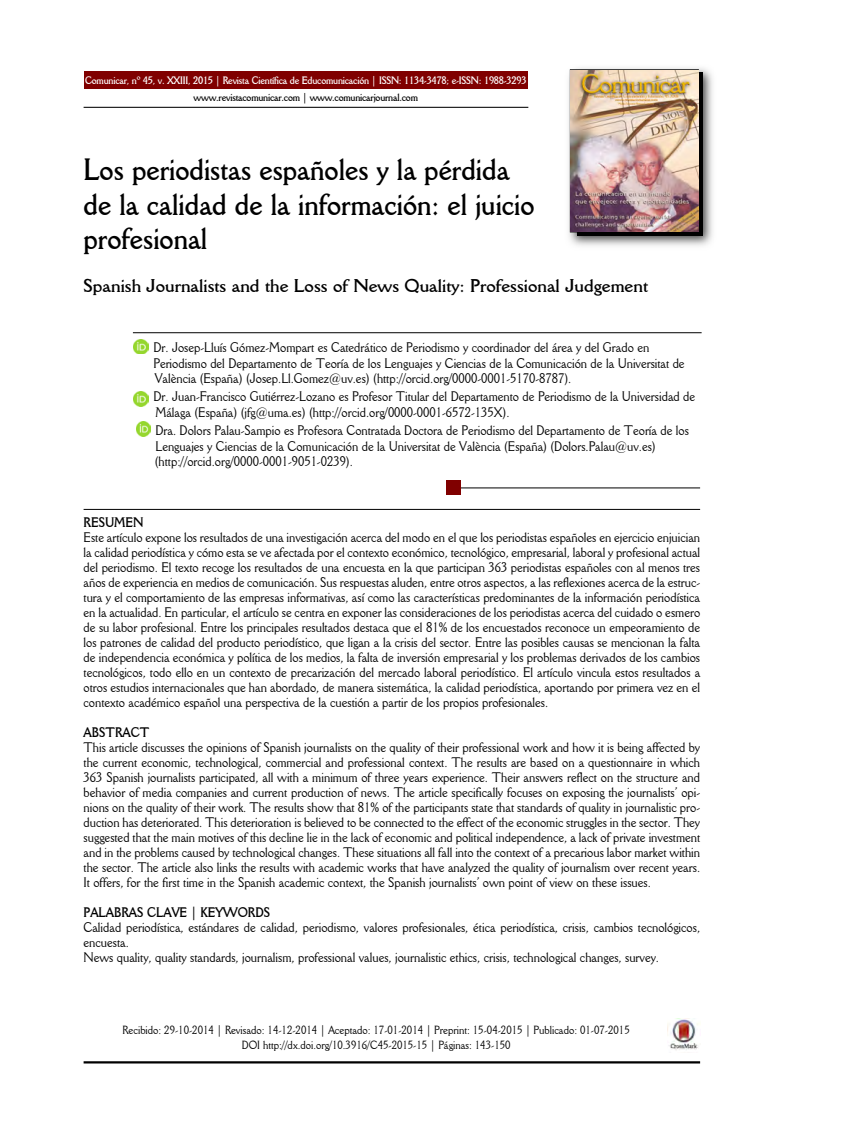
<style>
.page{position:relative;width:849px;height:1127px;background:#fff}
.page>*{position:absolute;margin:0;border:0;box-sizing:border-box;transform-origin:0 0}
.t1{font:700 30px/34.5px "Della Robbia BT";color:#000;scale:.9 1}
.t2{font:700 18px "Della Robbia BT";color:#000}
.t3{font:13.5px/15px "Della Robbia BT";color:#000;scale:.9 1}
.t4{font:700 13.5px "Della Robbia BT";color:#000;scale:.9 1}
.t5{font:11.55px/15px "Della Robbia BT";color:#000;text-align:center;scale:.9 1}
.t6{font:700 10.5px "Della Robbia BT";letter-spacing:-.02em;color:#fff;scale:.9 1}
.t7{font:700 10.5px "Della Robbia BT";letter-spacing:-.02em;color:#000;scale:.9 1}
</style>
<div class="page">
<svg style="left:83px;top:106px;width:446px;height:2px"></svg>
<div style="left:84px;top:71px;width:444px;height:17px;background:#800000"></div>
<img style="left:568px;top:68px;width:145px;height:178px">
<img style="left:577px;top:73px;width:125px;height:163px">
<img style="left:571px;top:70px;width:127px;height:162px">
<svg style="left:132px;top:332px;width:570px;height:1px"></svg>
<svg style="left:83px;top:508px;width:618px;height:2px"></svg>
<svg style="left:461px;top:487px;width:240px;height:1px"></svg>
<img style="left:668px;top:1018px;width:32px;height:32px">
<hr style="left:84px;top:1061px;width:616px;height:2px;background:#000">
<div style="left:446px;top:481px;width:15px;height:14px;background:#800000"></div>
<img style="left:134px;top:339px;width:15px;height:15px">
<svg style="left:133px;top:394px;width:12px;height:13px"></svg>
<img style="left:134px;top:391px;width:15px;height:15px">
<svg style="left:139px;top:421px;width:8px;height:16px"></svg>
<img style="left:136px;top:422px;width:15px;height:14px">
<p class="t6" style="left:85px;top:74px;width:492px">Comunicar, nº 45, v. XXIII, 2015 | Revista Científica de Educomunicación | ISSN: 1134-3478; e-ISSN: 1988-3293</p>
<p class="t7" style="left:194px;top:91px;width:251px">www.revistacomunicar.com | www.comunicarjournal.com</p>
<h1 class="t1" style="left:84px;top:152px;width:503px">Los periodistas españoles y la pérdida de la calidad de la información: el juicio profesional</h1>
<h2 class="t2" style="left:84px;top:274px;width:566px">Spanish Journalists and the Loss of News Quality: Professional Judgement</h2>
<p class="t3" style="left:153px;top:339px;width:592px;line-height:15.8px">Dr. Josep-Lluís Gómez-Mompart es Catedrático de Periodismo y coordinador del área y del Grado en<br>Periodismo del Departamento de Teoría de los Lenguajes y Ciencias de la Comunicación de la Universitat de<br>València (España) (Josep.Ll.Gomez@uv.es) (http://orcid.org/0000-0001-5170-8787).</p>
<p class="t3" style="left:153px;top:388px;width:603px;line-height:15.8px">Dr. Juan-Francisco Gutiérrez-Lozano es Profesor Titular del Departamento de Periodismo de la Universidad de<br>Málaga (España) (jfg@uma.es) (http://orcid.org/0000-0001-6572-135X).</p>
<p class="t3" style="left:155px;top:422px;width:595px;line-height:15.8px">Dra. Dolors Palau-Sampio es Profesora Contratada Doctora de Periodismo del Departamento de Teoría de los<br>Lenguajes y Ciencias de la Comunicación de la Universitat de València (España) (Dolors.Palau@uv.es) (http://orcid.org/0000-0001-9051-0239).</p>
<p class="t4" style="left:84px;top:514px;width:68px">RESUMEN</p>
<p class="t3" style="left:84px;top:530px;width:687px;text-align:justify">Este artículo expone los resultados de una investigación acerca del modo en el que los periodistas españoles en ejercicio enjuician la calidad periodística y cómo esta se ve afectada por el contexto económico, tecnológico, empresarial, laboral y profesional actual del periodismo. El texto recoge los resultados de una encuesta en la que participan 363 periodistas españoles con al menos tres años de experiencia en medios de comunicación. Sus respuestas aluden, entre otros aspectos, a las reflexiones acerca de la estruc&shy;tura y el comportamiento de las empresas informativas, así como las características predominantes de la información periodística en la actualidad. En particular, el artículo se centra en exponer las consideraciones de los periodistas acerca del cuidado o esmero de su labor profesional. Entre los principales resultados destaca que el 81% de los encuestados reconoce un empeoramiento de los patrones de calidad del producto periodístico, que ligan a la crisis del sector. Entre las posibles causas se mencionan la falta de independencia económica y política de los medios, la falta de inversión empresarial y los problemas derivados de los cambios tecnológicos, todo ello en un contexto de precarización del mercado laboral periodístico. El artículo vincula estos resultados a otros estudios internacionales que han abordado, de manera sistemática, la calidad periodística, aportando por primera vez en el contexto académico español una perspectiva de la cuestión a partir de los propios profesionales.</p>
<p class="t4" style="left:84px;top:724px;width:75px">ABSTRACT</p>
<p class="t3" style="left:84px;top:740px;width:687px;text-align:justify">This article discusses the opinions of Spanish journalists on the quality of their professional work and how it is being affected by the current economic, technological, commercial and professional context. The results are based on a questionnaire in which 363 Spanish journalists participated, all with a minimum of three years experience. Their answers reflect on the structure and behavior of media companies and current production of news. The article specifically focuses on exposing the journalists’ opi&shy;nions on the quality of their work. The results show that 81% of the participants state that standards of quality in journalistic pro&shy;duction has deteriorated. This deterioration is believed to be connected to the effect of the economic struggles in the sector. They suggested that the main motives of this decline lie in the lack of economic and political independence, a lack of private investment and in the problems caused by technological changes. These situations all fall into the context of a precarious labor market within the sector. The article also links the results with academic works that have analyzed the quality of journalism over recent years.<br>It offers, for the first time in the Spanish academic context, the Spanish journalists’ own point of view on these issues.</p>
<p class="t4" style="left:84px;top:904px;width:209px">PALABRAS CLAVE | KEYWORDS</p>
<p class="t3" style="left:84px;top:920px;width:687px">Calidad periodística, estándares de calidad, periodismo, valores profesionales, ética periodística, crisis, cambios tecnológicos, encuesta.<br>News quality, quality standards, journalism, professional values, journalistic ethics, crisis, technological changes, survey.</p>
<p class="t5" style="left:123px;top:1022px;width:565px">Recibido: 29-10-2014 | Revisado: 14-12-2014 | Aceptado: 17-01-2014 | Preprint: 15-04-2015 | Publicado: 01-07-2015<br>DOI http://dx.doi.org/10.3916/C45-2015-15 | Páginas: 143-150</p>
</div>
